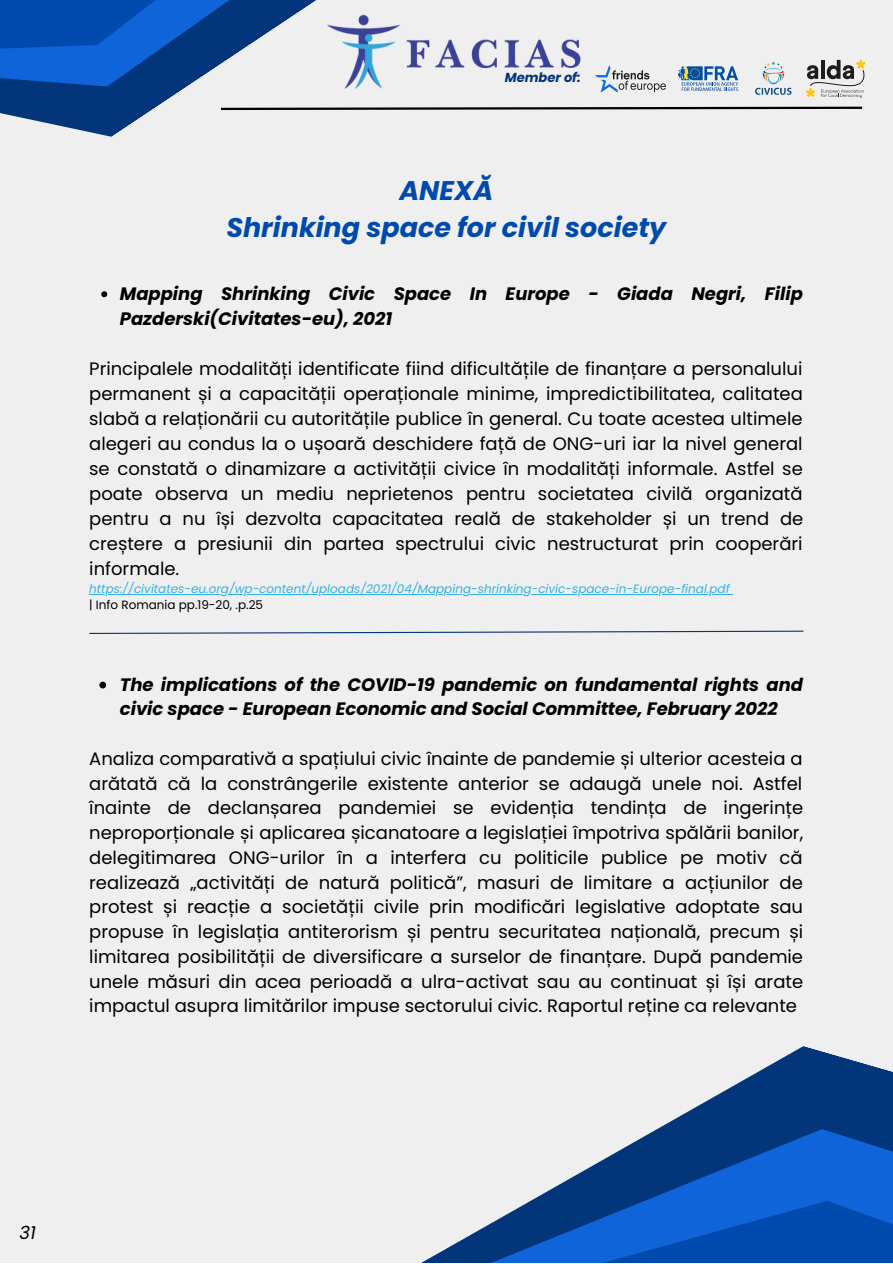
<style>
.page{position:relative;width:893px;height:1264px;background:#fff}
.page>*{position:absolute;margin:0;border:0;box-sizing:border-box;transform-origin:0 0}
.t1{font:italic 700 27px "Poppins";color:#004aad}
.t2{font:18px/24.8px "Poppins";color:#000;text-align:justify}
.t3{font:italic 700 18px/25px "Poppins";color:#000}
.t4{font:italic 18px "Poppins";color:#000}
.t5{font:italic 700 13.05px "Poppins";color:#023579}
.t6{font:italic 12px "Poppins";color:#34b2e4}
.t7{font:12px "Poppins";color:#000}
</style>
<div class="page">
<div style="left:0;top:0;width:892px;height:1262px;background:#efefef"></div>
<svg style="left:0;top:0;width:316px;height:137px"></svg>
<svg style="left:219px;top:105px;width:644px;height:6px"></svg>
<svg style="left:423px;top:1058px;width:469px;height:204px"></svg>
<svg style="left:101px;top:291px;width:6px;height:6px"></svg>
<hr style="left:89px;top:594px;width:640px;height:1px;background:#34b2e4">
<svg style="left:89px;top:630px;width:715px;height:4px"></svg>
<svg style="left:99px;top:681px;width:7px;height:7px"></svg>
<svg style="left:806px;top:60px;width:59px;height:38px"></svg>
<img style="left:755px;top:62px;width:37px;height:33px">
<img style="left:611px;top:70px;width:55px;height:22px">
<svg style="left:677px;top:66px;width:61px;height:25px"></svg>
<img style="left:327px;top:14px;width:284px;height:79px">
<p class="t5" style="left:504px;top:68px;width:77px">Member of:</p>
<p class="t1" style="left:399px;top:171px;width:95px">ANEXĂ</p>
<p class="t1" style="left:226px;top:208px;width:441px">Shrinking space for civil society</p>
<p class="t3" style="left:120px;top:281px;width:684px">Mapping Shrinking Civic Space In Europe - Giada Negri, Filip<br>Pazderski(Civitates-eu), 2021</p>
<p class="t2" style="left:89px;top:356px;width:715px">Principalele modalități identificate fiind dificultățile de finanțare a personalului permanent și a capacității operaționale minime, impredictibilitatea, calitatea slabă a relaționării cu autoritățile publice în general. Cu toate acestea ultimele alegeri au condus la o ușoară deschidere față de ONG-uri iar la nivel general se constată o dinamizare a activității civice în modalități informale. Astfel se poate observa un mediu neprietenos pentru societatea civilă organizată pentru a nu își dezvolta capacitatea reală de stakeholder și un trend de creștere a presiunii din partea spectrului civic nestructurat prin cooperări informale.</p>
<p class="t6" style="left:89px;top:580px;width:642px">https://civitates-eu.org/wp-content/uploads/2021/04/Mapping-shrinking-civic-space-in-Europe-final.pdf</p>
<p class="t7" style="left:89px;top:596px;width:175px">| Info Romania pp.19-20, .p.25</p>
<p class="t3" style="left:120px;top:672px;width:684px">The implications of the COVID-19 pandemic on fundamental rights and civic space - European Economic and Social Committee, February 2022</p>
<p class="t2" style="left:89px;top:746px;width:715px">Analiza comparativă a spațiului civic înainte de pandemie și ulterior acesteia a arătată că la constrângerile existente anterior se adaugă unele noi. Astfel înainte de declanșarea pandemiei se evidenția tendința de ingerințe neproporționale și aplicarea șicanatoare a legislației împotriva spălării banilor, delegitimarea ONG-urilor în a interfera cu politicile publice pe motiv că realizează „activități de natură politică”, masuri de limitare a acțiunilor de protest și reacție a societății civile prin modificări legislative adoptate sau propuse în legislația antiterorism și pentru securitatea națională, precum și limitarea posibilității de diversificare a surselor de finanțare. După pandemie unele măsuri din acea perioadă a ulra-activat sau au continuat și își arate impactul asupra limitărilor impuse sectorului civic. Raportul reține ca relevante</p>
<p class="t4" style="left:20px;top:1220px;width:18px">31</p>
</div>
